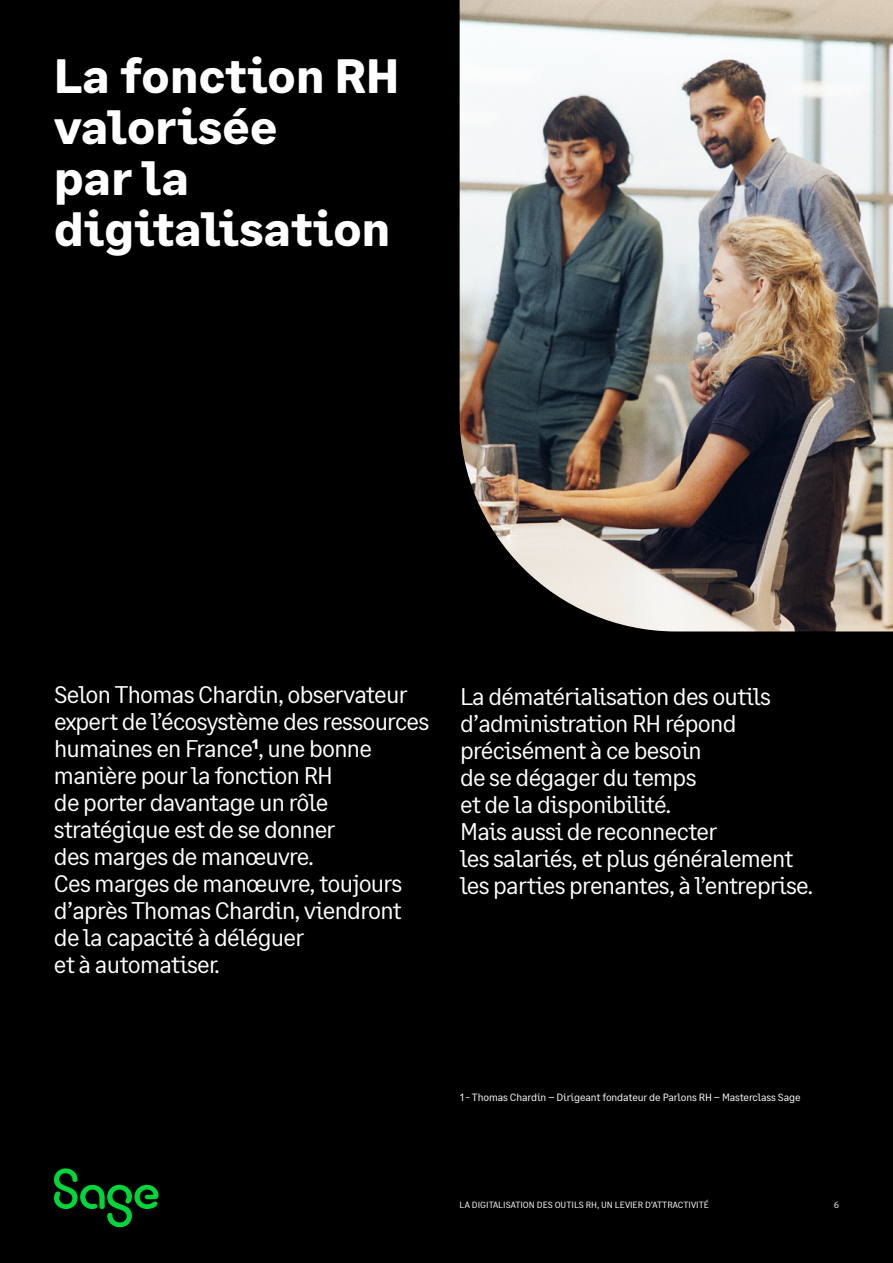
<style>
.page{position:relative;width:893px;height:1263px;background:#000}
.page>*{position:absolute;margin:0;border:0;box-sizing:border-box;transform-origin:0 0}
.t1{font:700 48px/51px "Sage Text";letter-spacing:.005em;color:#fff}
.t2{font:24px/27px "Sage Text";letter-spacing:-.03em;color:#fff}
.t3{font:10.5px "Sage Text";letter-spacing:-.01em;color:#fff}
.t4{font:9px "Sage Text";color:#fff}
</style>
<div class="page">
<img style="left:460px;top:0;width:433px;height:631px">
<svg style="left:54px;top:1168px;width:105px;height:59px"></svg>
<h1 class="t1" style="left:54px;top:51px;width:347px">La fonction RH valorisée<br>par la digitalisation</h1>
<p class="t2" style="left:54px;top:682px;width:377px">Selon Thomas Chardin, observateur expert de l’écosystème des ressources humaines en France<sup>1</sup>, une bonne manière pour la fonction RH<br>de porter davantage un rôle stratégique est de se donner<br>des marges de manœuvre.<br>Ces marges de manœuvre, toujours d’après Thomas Chardin, viendront de la capacité à déléguer<br>et à automatiser.</p>
<p class="t2" style="left:460px;top:683px;width:355px">La dématérialisation des outils d’administration RH répond précisément à ce besoin<br>de se dégager du temps<br>et de la disponibilité.<br>Mais aussi de reconnecter<br>les salariés, et plus généralement les parties prenantes, à l’entreprise.</p>
<p class="t3" style="left:460px;top:1091px;width:342px">1 - Thomas Chardin – Dirigeant fondateur de Parlons RH – Masterclass Sage</p>
<p class="t4" style="left:460px;top:1200px;width:251px">LA DIGITALISATION DES OUTILS RH, UN LEVIER D’ATTRACTIVITÉ</p>
<p class="t4" style="left:834px;top:1200px;width:6px">6</p>
</div>
